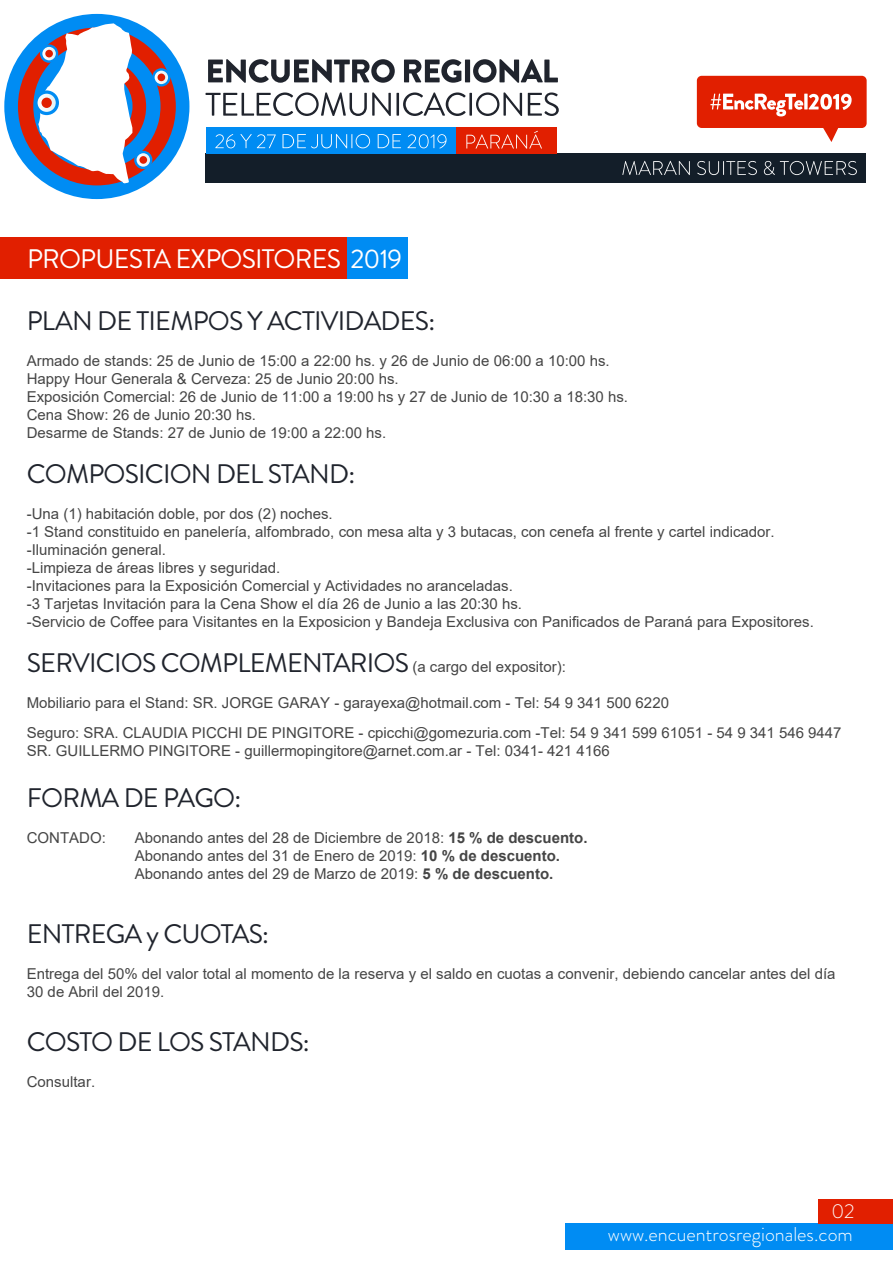
<style>
.page{position:relative;width:893px;height:1263px;background:#fff}
.page>*{position:absolute;margin:0;border:0;box-sizing:border-box;transform-origin:0 0}
.t1{font:26.85px "Brandon Grotesque";letter-spacing:-.03em;color:#20242d}
.t2{font:26.85px "Brandon Grotesque";letter-spacing:-.03em;color:#fff}
.t3{font:300 19.95px "Brandon Grotesque";color:#fff}
.t4{font:15px/18px "Arial";color:#454545}
.s1{font-family:"Arial";font-size:15px;color:#454545}
.s2{font-weight:700}
</style>
<div class="page">
<div style="left:566px;top:1223px;width:327px;height:27px;background:#008cf3"></div>
<div style="left:818px;top:1198px;width:75px;height:25px;background:#e11f00"></div>
<div style="left:697px;top:76px;width:170px;height:52px;background:#e11f00;border-radius:5px"></div>
<div style="left:206px;top:154px;width:660px;height:29px;background:#131e29"></div>
<svg style="left:622px;top:161px;width:68px;height:14px"></svg>
<svg style="left:697px;top:161px;width:60px;height:14px"></svg>
<svg style="left:764px;top:161px;width:93px;height:14px"></svg>
<svg style="left:710px;top:94px;width:93px;height:22px"></svg>
<svg style="left:804px;top:94px;width:4px;height:15px"></svg>
<svg style="left:809px;top:94px;width:43px;height:16px"></svg>
<svg style="left:823px;top:128px;width:16px;height:14px"></svg>
<div style="left:429px;top:127px;width:128px;height:27px;background:#e11f00"></div>
<svg style="left:208px;top:59px;width:187px;height:24px"></svg>
<svg style="left:404px;top:59px;width:57px;height:24px"></svg>
<div style="left:465px;top:60px;width:5px;height:22px;background:#20242d"></div>
<svg style="left:473px;top:59px;width:85px;height:24px"></svg>
<svg style="left:206px;top:92px;width:185px;height:24px"></svg>
<hr style="left:396px;top:93px;width:3px;height:23px;background:#20242d">
<svg style="left:403px;top:92px;width:63px;height:24px"></svg>
<hr style="left:469px;top:93px;width:3px;height:23px;background:#20242d">
<svg style="left:476px;top:92px;width:46px;height:24px"></svg>
<svg style="left:528px;top:92px;width:31px;height:24px"></svg>
<div style="left:4px;top:14px;width:185px;height:185px;background:#008cf3;border-radius:50%"></div>
<div style="left:18px;top:28px;width:158px;height:157px;background:#e11f00;border-radius:50%"></div>
<div style="left:33px;top:43px;width:128px;height:127px;background:#008cf3;border-radius:50%"></div>
<div style="left:47px;top:57px;width:99px;height:99px;background:#e11f00;border-radius:50%"></div>
<svg style="left:38px;top:23px;width:94px;height:160px"></svg>
<svg style="left:36px;top:92px;width:21px;height:21px"></svg>
<div style="left:34px;top:90px;width:25px;height:25px;border:3px solid #008cf3;border-radius:50%"></div>
<div style="left:41px;top:98px;width:11px;height:10px;background:#e11f00;border-radius:50%"></div>
<svg style="left:135px;top:152px;width:16px;height:16px"></svg>
<div style="left:134px;top:151px;width:18px;height:18px;border:2px solid #008cf3;border-radius:50%"></div>
<div style="left:139px;top:156px;width:8px;height:8px;background:#e11f00;border-radius:50%"></div>
<svg style="left:41px;top:46px;width:16px;height:16px"></svg>
<div style="left:40px;top:44px;width:18px;height:19px;border:2px solid #008cf3;border-radius:50%"></div>
<div style="left:45px;top:50px;width:8px;height:7px;background:#e11f00;border-radius:50%"></div>
<svg style="left:153px;top:69px;width:16px;height:16px"></svg>
<div style="left:152px;top:68px;width:18px;height:19px;border:2px solid #008cf3;border-radius:50%"></div>
<div style="left:158px;top:74px;width:7px;height:7px;background:#e11f00;border-radius:50%"></div>
<svg style="left:466px;top:131px;width:76px;height:18px"></svg>
<div style="left:206px;top:127px;width:249px;height:27px;background:#008cf3"></div>
<svg style="left:215px;top:134px;width:61px;height:14px"></svg>
<svg style="left:283px;top:134px;width:87px;height:14px"></svg>
<svg style="left:378px;top:134px;width:23px;height:14px"></svg>
<svg style="left:407px;top:134px;width:40px;height:15px"></svg>
<div style="left:49px;top:238px;width:359px;height:41px;background:#008cf3"></div>
<div style="left:0;top:238px;width:347px;height:41px;background:#e11f00"></div>
<h1 class="t2" style="left:27px;top:240px;width:377px">PROPUESTA EXPOSITORES 2019</h1>
<h1 class="t1" style="left:27px;top:302px;width:410px">PLAN DE TIEMPOS Y ACTIVIDADES:</h1>
<p class="t4" style="left:27px;top:351px;width:603px">Armado de stands: 25 de Junio de 15:00 a 22:00 hs. y 26 de Junio de 06:00 a 10:00 hs.<br>Happy Hour Generala &amp; Cerveza: 25 de Junio 20:00 hs.<br>Exposición Comercial: 26 de Junio de 11:00 a 19:00 hs y 27 de Junio de 10:30 a 18:30 hs.<br>Cena Show: 26 de Junio 20:30 hs.<br>Desarme de Stands: 27 de Junio de 19:00 a 22:00 hs.</p>
<h1 class="t1" style="left:27px;top:455px;width:330px">COMPOSICION DEL STAND:</h1>
<p class="t4" style="left:27px;top:504px;width:789px">-Una (1) habitación doble, por dos (2) noches.<br>-1 Stand constituido en panelería, alfombrado, con mesa alta y 3 butacas, con cenefa al frente y cartel indicador. -Iluminación general.<br>-Limpieza de áreas libres y seguridad.<br>-Invitaciones para la Exposición Comercial y Actividades no aranceladas.<br>-3 Tarjetas Invitación para la Cena Show el día 26 de Junio a las 20:30 hs.<br>-Servicio de Coffee para Visitantes en la Exposicion y Bandeja Exclusiva con Panificados de Paraná para Expositores.</p>
<h1 class="t1" style="left:27px;top:644px;width:541px">SERVICIOS COMPLEMENTARIOS <span class="s1">(a cargo del expositor):</span></h1>
<p class="t4" style="left:27px;top:688px;width:816px;line-height:30px">Mobiliario para el Stand: SR. JORGE GARAY - garayexa@hotmail.com - Tel: 54 9 341 500 6220<br>Seguro: SRA. CLAUDIA PICCHI DE PINGITORE - cpicchi@gomezuria.com -Tel: 54 9 341 599 61051 - 54 9 341 546 9447</p>
<p class="t4" style="left:27px;top:742px;width:584px">SR. GUILLERMO PINGITORE - guillermopingitore@arnet.com.ar - Tel: 0341- 421 4166</p>
<h1 class="t1" style="left:27px;top:780px;width:216px">FORMA DE PAGO:</h1>
<p class="t4" style="left:27px;top:829px;width:81px">CONTADO:</p>
<p class="t4" style="left:135px;top:829px;width:454px">Abonando antes del 28 de Diciembre de 2018: <span class="s2">15 % de descuento.<br></span>Abonando antes del 31 de Enero de 2019: <span class="s2">10 % de descuento.<br></span>Abonando antes del 29 de Marzo de 2019: <span class="s2">5 % de descuento.</span></p>
<h1 class="t1" style="left:27px;top:915px;width:244px">ENTREGA y CUOTAS:</h1>
<p class="t4" style="left:27px;top:964px;width:810px">Entrega del 50% del valor total al momento de la reserva y el saldo en cuotas a convenir, debiendo cancelar antes del día<br>30 de Abril del 2019.</p>
<h1 class="t1" style="left:27px;top:1024px;width:284px">COSTO DE LOS STANDS:</h1>
<p class="t4" style="left:27px;top:1073px;width:70px">Consultar.</p>
<h2 class="t3" style="left:831px;top:1198px;width:25px">02</h2>
<h2 class="t3" style="left:608px;top:1221px;width:246px">www.encuentrosregionales.com</h2>
</div>
